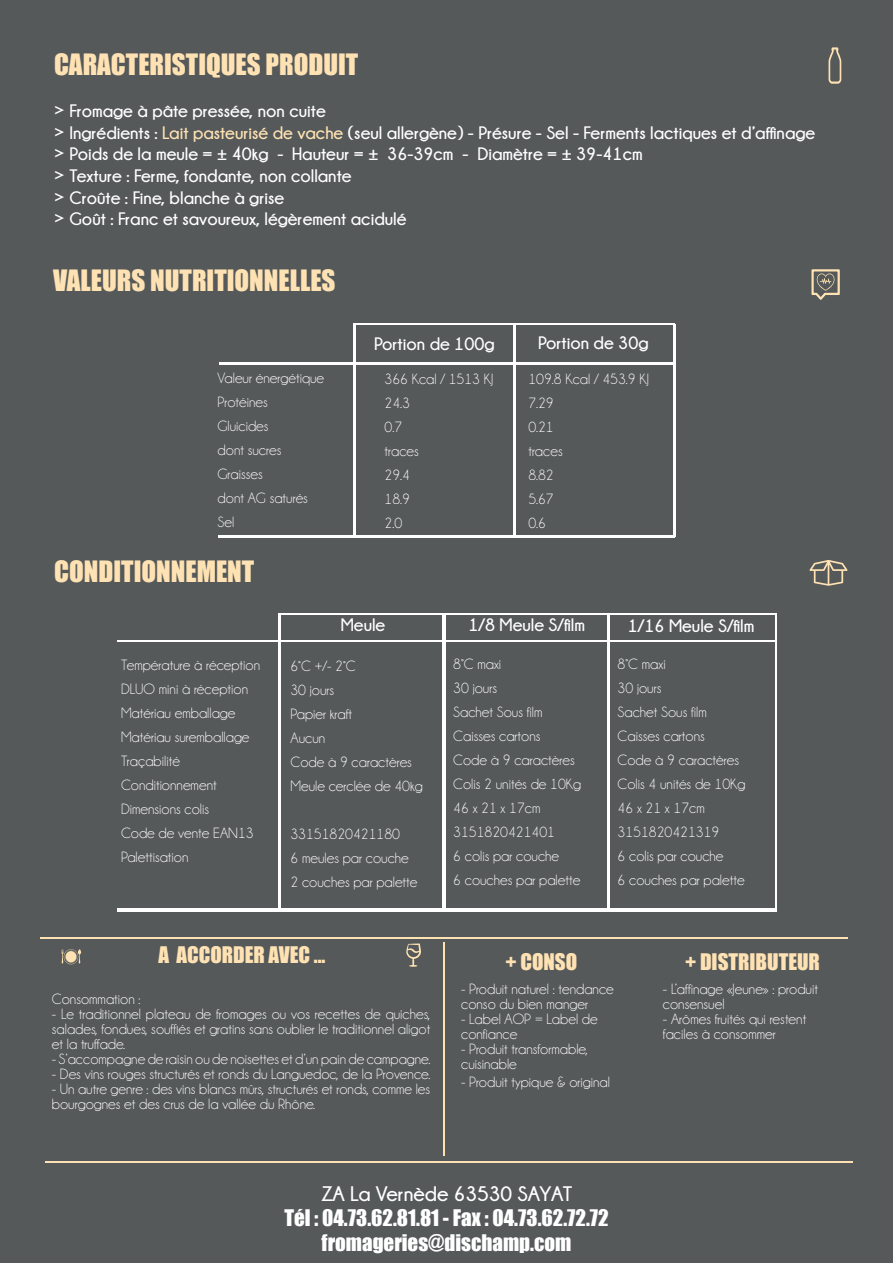
<style>
.page{position:relative;width:893px;height:1263px;background:#55595a}
.page>*{position:absolute;margin:0;border:0;box-sizing:border-box;transform-origin:0 0}
.t1{font:27px "Impact";color:#fee2b3}
.t2{font:21px "Impact";color:#fff}
.t3{font:21px "Impact";color:#fee2b3}
.t4{font:700 21px "Champagne&Limousines";color:#fff}
.t5{font:700 18px "Champagne&Limousines";color:#fff}
.t6{font:15px/15px "Champagne&Limousines";color:#fff}
.s1{color:#fee2b3}
</style>
<div class="page">
<svg style="left:828px;top:47px;width:13px;height:37px"></svg>
<svg style="left:811px;top:269px;width:29px;height:31px"></svg>
<svg style="left:809px;top:560px;width:38px;height:26px"></svg>
<hr style="left:280px;top:613px;width:497px;height:2px;background:#fff">
<hr style="left:118px;top:640px;width:658px;height:1px;background:#fff">
<hr style="left:278px;top:613px;width:3px;height:298px;background:#fff">
<hr style="left:442px;top:614px;width:3px;height:297px;background:#fff">
<hr style="left:607px;top:615px;width:2px;height:296px;background:#fff">
<hr style="left:775px;top:614px;width:2px;height:295px;background:#fff">
<hr style="left:118px;top:908px;width:659px;height:4px;background:#fff">
<hr style="left:353px;top:324px;width:3px;height:212px;background:#fff">
<hr style="left:219px;top:362px;width:456px;height:3px;background:#fff">
<hr style="left:513px;top:324px;width:3px;height:212px;background:#fff">
<hr style="left:673px;top:325px;width:2px;height:212px;background:#fff">
<hr style="left:219px;top:535px;width:456px;height:3px;background:#fff">
<hr style="left:353px;top:323px;width:322px;height:2px;background:#fff">
<hr style="left:41px;top:937px;width:807px;height:2px;background:#fee2b3">
<hr style="left:45px;top:1161px;width:807px;height:2px;background:#fee2b3">
<hr style="left:443px;top:942px;width:1px;height:214px;background:#fee2b3">
<svg style="left:406px;top:943px;width:15px;height:24px"></svg>
<svg style="left:61px;top:949px;width:20px;height:15px"></svg>
<div style="left:66px;top:951px;width:10px;height:11px;background:#fee2b3;border-radius:50%"></div>
<p class="t1" style="left:54px;top:44px;width:306px">CARACTERISTIQUES PRODUIT</p>
<p class="t5" style="left:55px;top:101px;width:273px">&gt; Fromage à pâte pressée, non cuite</p>
<p class="t5" style="left:55px;top:123px;width:762px">&gt; Ingrédients : <span class="s1">Lait pasteurisé de vache</span> (seul allergène) - Présure - Sel - Ferments lactiques et d’affinage</p>
<p class="t5" style="left:55px;top:144px;width:590px">&gt; Poids de la meule = ± 40kg - Hauteur = ± 36-39cm - Diamètre = ± 39-41cm</p>
<p class="t5" style="left:55px;top:166px;width:299px">&gt; Texture : Ferme, fondante, non collante</p>
<p class="t5" style="left:55px;top:187px;width:231px">&gt; Croûte : Fine, blanche à grise</p>
<p class="t5" style="left:55px;top:209px;width:353px">&gt; Goût : Franc et savoureux, légèrement acidulé</p>
<p class="t1" style="left:53px;top:260px;width:284px">VALEURS NUTRITIONNELLES</p>
<p class="t6" style="left:218px;top:371px;width:108px">Valeur énergétique</p>
<p class="t6" style="left:218px;top:395px;width:52px">Protéines</p>
<p class="t6" style="left:218px;top:419px;width:53px">Gluicides</p>
<p class="t6" style="left:218px;top:443px;width:65px">dont sucres</p>
<p class="t6" style="left:218px;top:467px;width:47px">Graisses</p>
<p class="t6" style="left:218px;top:491px;width:92px">dont AG saturés</p>
<p class="t6" style="left:218px;top:515px;width:18px">Sel</p>
<p class="t1" style="left:54px;top:550px;width:202px">CONDITIONNEMENT</p>
<p class="t5" style="left:374px;top:334px;width:122px">Portion de 100g</p>
<p class="t5" style="left:538px;top:333px;width:112px">Portion de 30g</p>
<p class="t6" style="left:385px;top:371px;width:110px">366 Kcal / 1513 KJ</p>
<p class="t6" style="left:385px;top:395px;width:27px">24.3</p>
<p class="t6" style="left:385px;top:419px;width:19px">0.7</p>
<p class="t6" style="left:385px;top:443px;width:36px">traces</p>
<p class="t6" style="left:385px;top:467px;width:27px">29.4</p>
<p class="t6" style="left:385px;top:491px;width:27px">18.9</p>
<p class="t6" style="left:385px;top:515px;width:19px">2.0</p>
<p class="t6" style="left:528px;top:371px;width:122px">109.8 Kcal / 453.9 KJ</p>
<p class="t6" style="left:528px;top:395px;width:27px">7.29</p>
<p class="t6" style="left:528px;top:419px;width:27px">0.21</p>
<p class="t6" style="left:528px;top:443px;width:36px">traces</p>
<p class="t6" style="left:528px;top:467px;width:27px">8.82</p>
<p class="t6" style="left:528px;top:491px;width:27px">5.67</p>
<p class="t6" style="left:528px;top:515px;width:19px">0.6</p>
<p class="t6" style="left:121px;top:657px;width:141px">Température à réception</p>
<p class="t6" style="left:121px;top:681px;width:129px">DLUO mini à réception</p>
<p class="t6" style="left:121px;top:705px;width:116px">Matériau emballage</p>
<p class="t6" style="left:121px;top:729px;width:130px">Matériau suremballage</p>
<p class="t6" style="left:121px;top:753px;width:60px">Traçabilité</p>
<p class="t6" style="left:121px;top:777px;width:97px">Conditionnement</p>
<p class="t6" style="left:121px;top:801px;width:90px">Dimensions colis</p>
<p class="t6" style="left:121px;top:825px;width:134px">Code de vente EAN13</p>
<p class="t6" style="left:121px;top:849px;width:69px">Palettisation</p>
<p class="t5" style="left:469px;top:615px;width:118px">1/8 Meule S/film</p>
<p class="t6" style="left:453px;top:657px;width:50px">8°C maxi</p>
<p class="t6" style="left:453px;top:681px;width:45px">30 jours</p>
<p class="t6" style="left:453px;top:705px;width:91px">Sachet Sous film</p>
<p class="t6" style="left:453px;top:729px;width:89px">Caisses cartons</p>
<p class="t6" style="left:453px;top:753px;width:123px">Code à 9 caractères</p>
<p class="t6" style="left:453px;top:777px;width:129px">Colis 2 unités de 10Kg</p>
<p class="t6" style="left:453px;top:801px;width:89px">46 x 21 x 17cm</p>
<p class="t6" style="left:453px;top:825px;width:103px">3151820421401</p>
<p class="t6" style="left:453px;top:849px;width:107px">6 colis par couche</p>
<p class="t6" style="left:453px;top:873px;width:129px">6 couches par palette</p>
<p class="t5" style="left:341px;top:614px;width:46px">Meule</p>
<p class="t5" style="left:628px;top:616px;width:128px">1/16 Meule S/film</p>
<p class="t6" style="left:618px;top:657px;width:50px">8°C maxi</p>
<p class="t6" style="left:618px;top:681px;width:45px">30 jours</p>
<p class="t6" style="left:618px;top:705px;width:91px">Sachet Sous film</p>
<p class="t6" style="left:618px;top:729px;width:89px">Caisses cartons</p>
<p class="t6" style="left:618px;top:753px;width:123px">Code à 9 caractères</p>
<p class="t6" style="left:618px;top:777px;width:129px">Colis 4 unités de 10Kg</p>
<p class="t6" style="left:618px;top:801px;width:89px">46 x 21 x 17cm</p>
<p class="t6" style="left:618px;top:825px;width:103px">3151820421319</p>
<p class="t6" style="left:618px;top:849px;width:107px">6 colis par couche</p>
<p class="t6" style="left:618px;top:873px;width:129px">6 couches par palette</p>
<p class="t6" style="left:290px;top:659px;width:67px">6°C +/- 2°C</p>
<p class="t6" style="left:290px;top:683px;width:45px">30 jours</p>
<p class="t6" style="left:290px;top:707px;width:63px">Papier kraft</p>
<p class="t6" style="left:290px;top:731px;width:36px">Aucun</p>
<p class="t6" style="left:290px;top:755px;width:123px">Code à 9 caractères</p>
<p class="t6" style="left:290px;top:779px;width:134px">Meule cerclée de 40kg</p>
<p class="t6" style="left:290px;top:827px;width:111px">33151820421180</p>
<p class="t6" style="left:290px;top:851px;width:120px">6 meules par couche</p>
<p class="t6" style="left:290px;top:875px;width:129px">2 couches par palette</p>
<p class="t3" style="left:158px;top:938px;width:169px">A ACCORDER AVEC ...</p>
<p class="t3" style="left:505px;top:946px;width:73px">+ CONSO</p>
<p class="t6" style="left:461px;top:982px;width:154px">- Produit naturel : tendance conso du bien manger</p>
<p class="t6" style="left:461px;top:1012px;width:138px">- Label AOP = Label de confiance</p>
<p class="t6" style="left:461px;top:1042px;width:128px">- Produit transformable, cuisinable</p>
<p class="t6" style="left:461px;top:1075px;width:150px">- Produit typique &amp; original</p>
<p class="t6" style="left:52px;top:992px;width:90px">Consommation :</p>
<p class="t6" style="left:52px;top:1007px;width:380px;text-align:justify">- Le traditionnel plateau de fromages ou vos recettes de quiches, salades, fondues, soufflés et gratins sans oublier le traditionnel aligot et la truffade.</p>
<p class="t6" style="left:52px;top:1052px;width:380px">- S’accompagne de raisin ou de noisettes et d’un pain de campagne.</p>
<p class="t6" style="left:52px;top:1067px;width:380px">- Des vins rouges structurés et ronds du Languedoc, de la Provence.</p>
<p class="t6" style="left:52px;top:1082px;width:380px">- Un autre genre : des vins blancs mûrs, structurés et ronds, comme les bourgognes et des crus de la vallée du Rhône.</p>
<p class="t4" style="left:321px;top:1182px;width:253px">ZA La Vernède 63530 SAYAT</p>
<p class="t2" style="left:284px;top:1201px;width:326px">Tél : 04.73.62.81.81 - Fax : 04.73.62.72.72</p>
<p class="t2" style="left:322px;top:1227px;width:251px">fromageries@dischamp.com</p>
<p class="t3" style="left:685px;top:946px;width:136px">+ DISTRIBUTEUR</p>
<p class="t6" style="left:663px;top:982px;width:157px">- L’affinage «Jeune» : produit consensuel</p>
<p class="t6" style="left:663px;top:1012px;width:145px">- Arômes fruités qui restent faciles à consommer</p>
</div>
